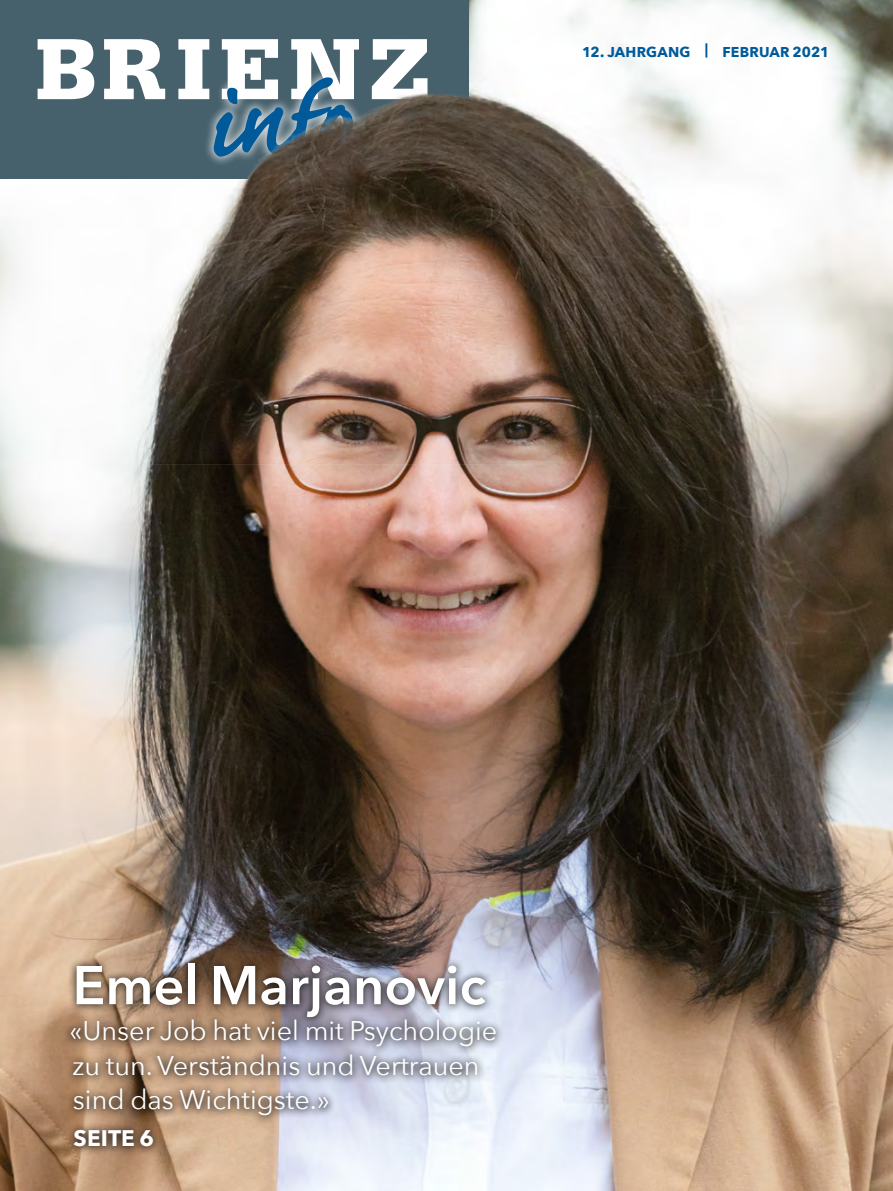
<style>
.page{position:relative;width:893px;height:1191px;background:#fff}
.page>*{position:absolute;margin:0;border:0;box-sizing:border-box;transform-origin:0 0}
.t1{font:600 54px "Avenir Next";color:#fff}
.t2{font:27px/34.5px "Avenir Next";color:#fff}
.t3{font:700 22.5px "Avenir Next";color:#fff}
.t4{font:700 14.25px "Avenir Next";letter-spacing:.01em;color:#005a9a}
</style>
<div class="page">
<img style="left:0;top:0;width:893px;height:1191px">
<div style="left:62px;top:954px;width:442px;height:201px;background:#000;opacity:.75"></div>
<div style="left:0;top:0;width:468px;height:179px;background:#46606c"></div>
<svg style="left:38px;top:39px;width:389px;height:171px"></svg>
<p class="t4" style="left:582px;top:39px;width:248px">12. JAHRGANG | FEBRUAR 2021</p>
<h1 class="t1" style="left:72px;top:939px;width:415px">Emel Marjanovic</h1>
<p class="t2" style="left:69px;top:1012px;width:429px">«Unser Job hat viel mit Psychologie zu tun. Verständnis und Vertrauen sind das Wichtigste.»</p>
<p class="t3" style="left:74px;top:1118px;width:82px">SEITE 6</p>
</div>
